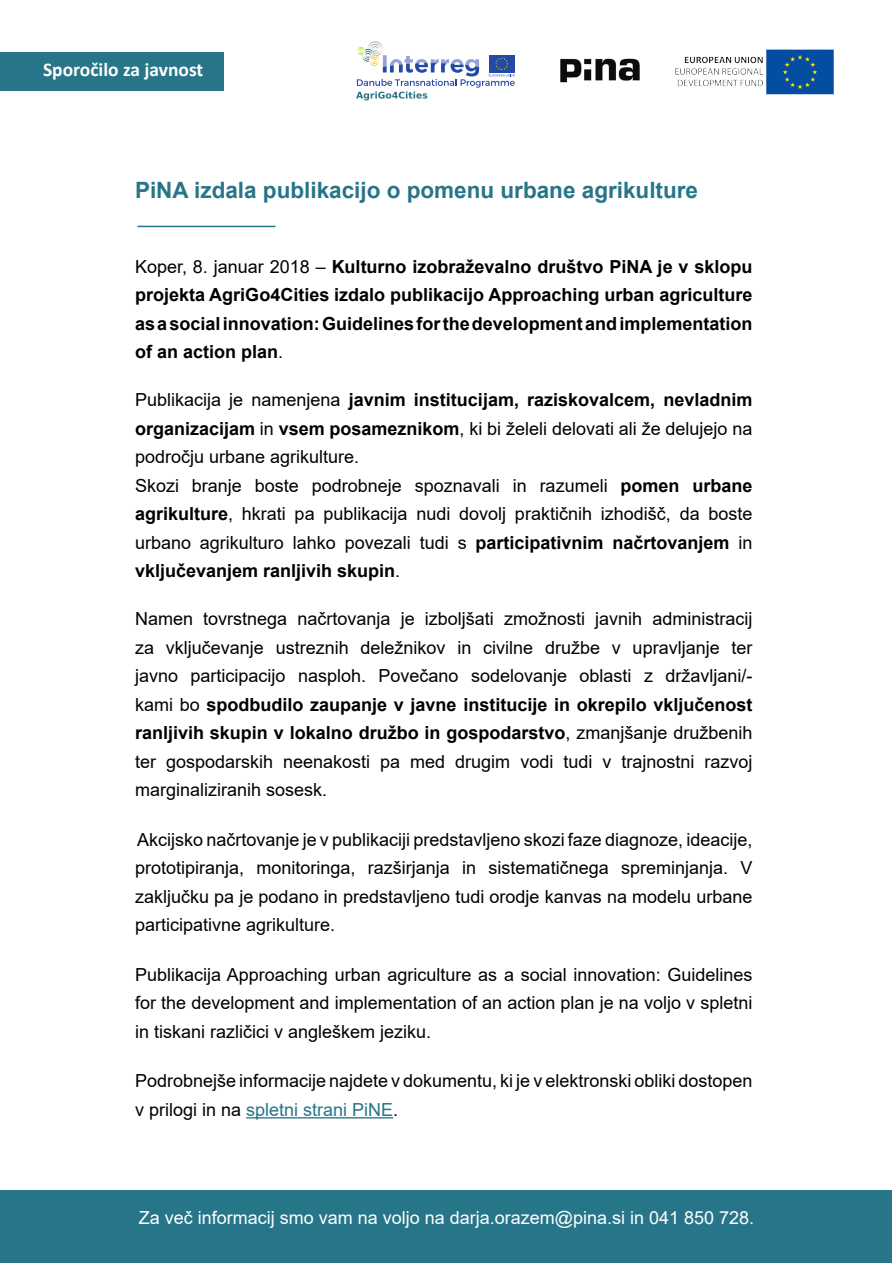
<style>
.page{position:relative;width:893px;height:1263px;background:#fff}
.page>*{position:absolute;margin:0;border:0;box-sizing:border-box;transform-origin:0 0}
.t1{font:700 22.5px "Arial";color:#277588}
.t2{font:700 19.5px "Calibri";color:#fff}
.t3{font:18px/28.5px "Arial";color:#000;text-align:justify}
.t4{font:700 18px/28.5px "Arial";color:#000;text-align:justify}
.t5{font:18px "Arial";color:#fff}
.s1{font-weight:400}
.s2{font-weight:700}
.s3{color:#277588}
</style>
<div class="page">
<svg style="left:356px;top:41px;width:159px;height:60px"></svg>
<img style="left:675px;top:49px;width:159px;height:46px">
<hr style="left:246px;top:1117px;width:147px;height:1px;background:#277588">
<div style="left:1px;top:1190px;width:891px;height:72px;background:#277588"></div>
<div style="left:0;top:52px;width:223px;height:38px;background:#277588"></div>
<hr style="left:137px;top:226px;width:138px;height:1px;background:#277588">
<img style="left:560px;top:58px;width:80px;height:25px">
<p class="t2" style="left:43px;top:55px;width:162px">Sporočilo za javnost</p>
<p class="t1" style="left:135px;top:174px;width:565px">PiNA izdala publikacijo o pomenu urbane agrikulture</p>
<p class="t4" style="left:135px;top:252px;width:619px"><span class="s1">Koper, 8. januar 2018 –</span> Kulturno izobraževalno društvo PiNA je v sklopu projekta AgriGo4Cities izdalo publikacijo Approaching urban agriculture as a social innovation: Guidelines for the development and implementation of an action plan<span class="s1">.</span></p>
<p class="t3" style="left:135px;top:386px;width:619px;text-align:left">Publikacija je namenjena <span class="s2">javnim institucijam, raziskovalcem, nevladnim organizacijam</span> in <span class="s2">vsem posameznikom</span>, ki bi želeli delovati ali že delujejo na področju urbane agrikulture.<br>Skozi branje boste podrobneje spoznavali in razumeli <span class="s2">pomen urbane agrikulture</span>, hkrati pa publikacija nudi dovolj praktičnih izhodišč, da boste urbano agrikulturo lahko povezali tudi s <span class="s2">participativnim načrtovanjem</span> in <span class="s2">vključevanjem ranljivih skupin</span>.</p>
<p class="t3" style="left:135px;top:605px;width:619px">Namen tovrstnega načrtovanja je izboljšati zmožnosti javnih administracij za vključevanje ustreznih deležnikov in civilne družbe v upravljanje ter javno participacijo nasploh. Povečano sodelovanje oblasti z državljani/- kami bo <span class="s2">spodbudilo zaupanje v javne institucije in okrepilo vključenost ranljivih skupin v lokalno družbo in gospodarstvo</span>, zmanjšanje družbenih ter gospodarskih neenakosti pa med drugim vodi tudi v trajnostni razvoj marginaliziranih sosesk.</p>
<p class="t3" style="left:135px;top:825px;width:619px">Akcijsko načrtovanje je v publikaciji predstavljeno skozi faze diagnoze, ideacije, prototipiranja, monitoringa, razširjanja in sistematičnega spreminjanja. V zaključku pa je podano in predstavljeno tudi orodje kanvas na modelu urbane participativne agrikulture.</p>
<p class="t3" style="left:135px;top:960px;width:619px">Publikacija Approaching urban agriculture as a social innovation: Guidelines for the development and implementation of an action plan je na voljo v spletni in tiskani različici v angleškem jeziku.</p>
<p class="t3" style="left:135px;top:1067px;width:619px">Podrobnejše informacije najdete v dokumentu, ki je v elektronski obliki dostopen v prilogi in na <span class="s3">spletni strani PiNE</span>.</p>
<p class="t5" style="left:139px;top:1206px;width:617px">Za več informacij smo vam na voljo na darja.orazem@pina.si in 041 850 728.</p>
</div>
